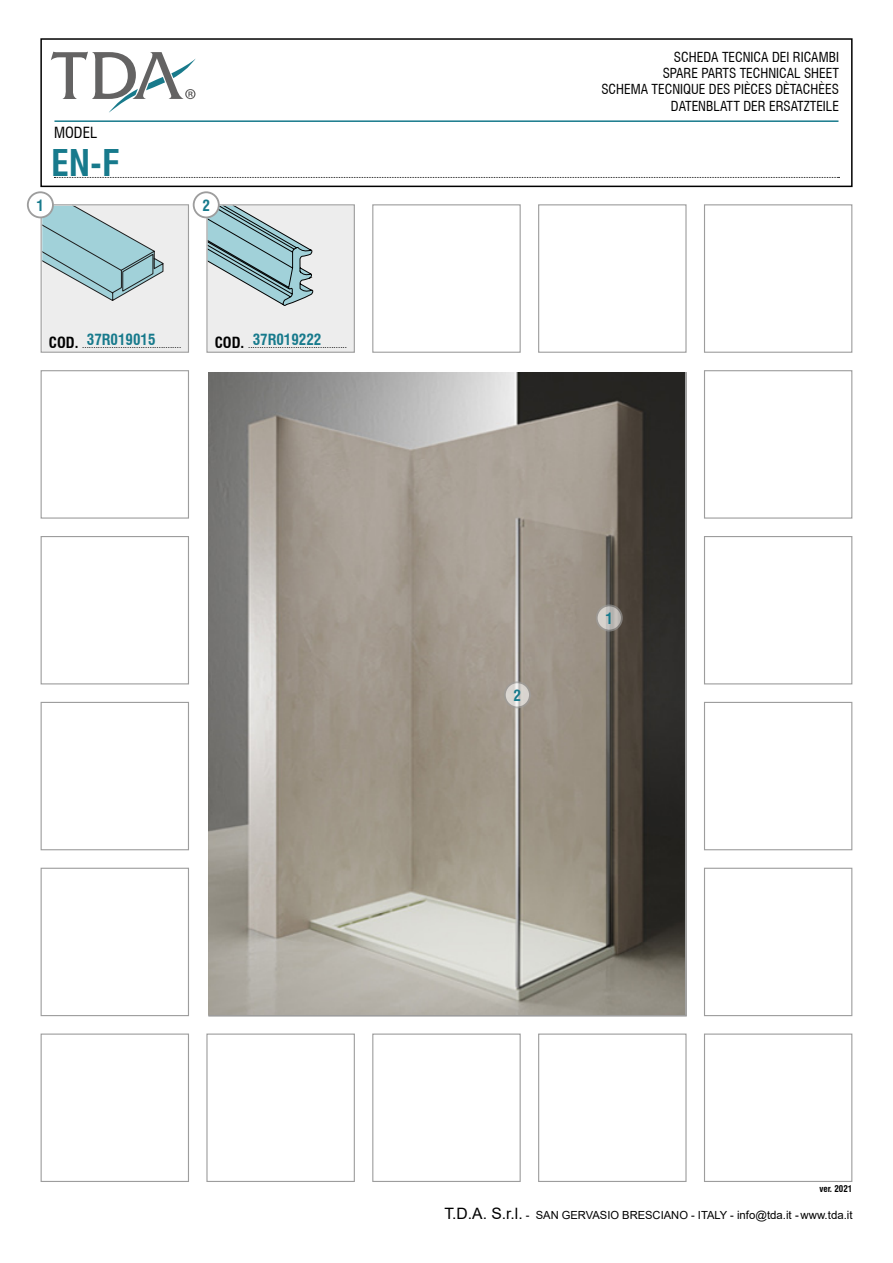
<style>
.page{position:relative;width:893px;height:1263px;background:#fff}
.page>*{position:absolute;margin:0;border:0;box-sizing:border-box;transform-origin:0 0}
.t1{font:700 condensed 36px "Swiss 721 BT";color:#177a8c}
.t2{font:700 condensed 15px "Swiss 721 BT";color:#177a8c}
.t3{font:condensed 15px "Swiss 721 BT";color:#000}
.t4{font:condensed 13.5px/16.2px "Swiss 721 BT";color:#000;text-align:right}
.t5{font:11.1px "Arial";color:#000}
.t6{font:condensed 9px "Swiss 721 BT";color:#000}
.t7{font:700 condensed 9px "Swiss 721 BT";color:#000}
.s1{font-weight:700;font-size:15px}
.s2{font-size:15.6px}
.s3{font-size:11.4px}
</style>
<div class="page">
<div style="left:41px;top:204px;width:148px;height:147px;background:#ededed"></div>
<div style="left:207px;top:205px;width:148px;height:148px;background:#ededed"></div>
<svg style="left:44px;top:207px;width:120px;height:94px"></svg>
<svg style="left:209px;top:207px;width:104px;height:99px"></svg>
<div style="left:207px;top:205px;width:149px;height:149px;border:1px solid #fff"></div>
<div style="left:40px;top:38px;width:813px;height:149px;border:2px solid #000"></div>
<div style="left:704px;top:204px;width:148px;height:149px;border:1px solid #9d9d9d"></div>
<div style="left:41px;top:204px;width:148px;height:149px;border:1px solid #9d9d9d"></div>
<div style="left:41px;top:370px;width:148px;height:149px;border:1px solid #9d9d9d"></div>
<div style="left:206px;top:204px;width:149px;height:149px;border:1px solid #9d9d9d"></div>
<div style="left:372px;top:204px;width:149px;height:149px;border:1px solid #9d9d9d"></div>
<div style="left:538px;top:204px;width:149px;height:149px;border:1px solid #9d9d9d"></div>
<div style="left:704px;top:1033px;width:148px;height:149px;border:1px solid #9d9d9d"></div>
<div style="left:41px;top:1033px;width:148px;height:149px;border:1px solid #9d9d9d"></div>
<div style="left:206px;top:1033px;width:149px;height:149px;border:1px solid #9d9d9d"></div>
<div style="left:372px;top:1033px;width:149px;height:149px;border:1px solid #9d9d9d"></div>
<div style="left:538px;top:1033px;width:149px;height:149px;border:1px solid #9d9d9d"></div>
<div style="left:41px;top:536px;width:148px;height:148px;border:1px solid #9d9d9d"></div>
<div style="left:41px;top:702px;width:148px;height:148px;border:1px solid #9d9d9d"></div>
<div style="left:41px;top:868px;width:148px;height:148px;border:1px solid #9d9d9d"></div>
<div style="left:704px;top:370px;width:148px;height:149px;border:1px solid #9d9d9d"></div>
<div style="left:704px;top:536px;width:148px;height:148px;border:1px solid #9d9d9d"></div>
<div style="left:704px;top:702px;width:148px;height:148px;border:1px solid #9d9d9d"></div>
<div style="left:704px;top:868px;width:148px;height:148px;border:1px solid #9d9d9d"></div>
<svg style="left:51px;top:52px;width:145px;height:61px"></svg>
<svg style="left:54px;top:177px;width:785px;height:1px"></svg>
<hr style="left:54px;top:120px;width:784px;height:2px;background:#177a8c">
<img style="left:209px;top:372px;width:476px;height:642px">
<div style="left:28px;top:192px;width:25px;height:25px;background:#fff;border-radius:50%"></div>
<div style="left:27px;top:191px;width:27px;height:27px;border:2px solid #9d9d9d;border-radius:50%"></div>
<div style="left:194px;top:192px;width:25px;height:25px;background:#fff;border-radius:50%"></div>
<div style="left:193px;top:191px;width:27px;height:27px;border:2px solid #9d9d9d;border-radius:50%"></div>
<svg style="left:505px;top:682px;width:25px;height:25px"></svg>
<div style="left:504px;top:681px;width:27px;height:27px;border:2px solid #9d9d9d;border-radius:50%"></div>
<svg style="left:597px;top:605px;width:25px;height:25px"></svg>
<div style="left:596px;top:604px;width:27px;height:27px;border:2px solid #9d9d9d;border-radius:50%"></div>
<p class="t3" style="left:54px;top:124px;width:45px">MODEL</p>
<h1 class="t1" style="left:51px;top:142px;width:70px">EN-F</h1>
<p class="t2" style="left:37px;top:196px;width:9px">1</p>
<p class="t2" style="left:202px;top:196px;width:9px">2</p>
<p class="t2" style="left:87px;top:331px;width:70px">37R019015</p>
<p class="t6" style="left:215px;top:339px;width:134px"><span class="s1">COD.</span> ............................................</p>
<p class="t2" style="left:253px;top:331px;width:70px">37R019222</p>
<p class="t6" style="left:49px;top:339px;width:134px"><span class="s1">COD.</span> ............................................</p>
<p class="t4" style="left:601px;top:49px;width:239px">SCHEDA TECNICA DEI RICAMBI<br>SPARE PARTS TECHNICAL SHEET<br>SCHEMA TECNIQUE DES PIÈCES DÈTACHÈES<br>DATENBLATT DER ERSATZTEILE</p>
<p class="t2" style="left:514px;top:686px;width:9px">2</p>
<p class="t2" style="left:605px;top:609px;width:9px">1</p>
<p class="t7" style="left:819px;top:1183px;width:34px">ver. 2021</p>
<p class="t5" style="left:444px;top:1207px;width:410px"><span class="s2">T.D.A. S.r.l.</span> - SAN GERVASIO BRESCIANO - ITALY - <span class="s3">info@tda.it - www.tda.it</span></p>
</div>
